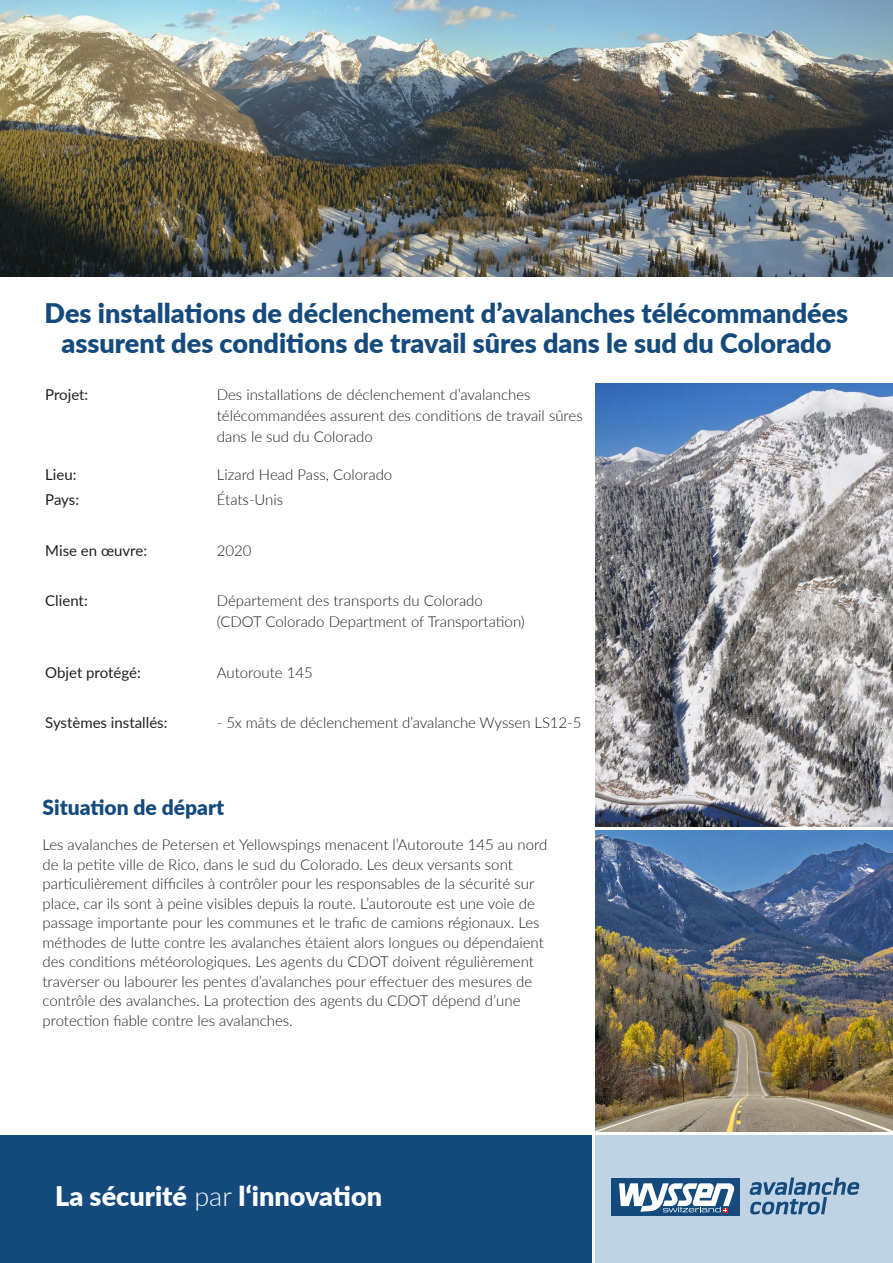
<style>
.page{position:relative;width:893px;height:1263px;background:#fff}
.page>*{position:absolute;margin:0;border:0;box-sizing:border-box;transform-origin:0 0}
.t1{font:900 27px/30px "Lato";color:#144a7c;text-align:center}
.t2{font:900 27px "Lato";color:#fff}
.t3{font:900 21px "Lato";color:#144a7c}
.t4{font:300 15px/19.5px "Lato";color:#231f20}
.t5{font:15px/25.2px "Lato";color:#231f20}
.s1{font-weight:300}
</style>
<div class="page">
<div style="left:0;top:1135px;width:591px;height:128px;background:#144a7c"></div>
<div style="left:595px;top:1135px;width:298px;height:128px;background:#c0d3e5"></div>
<div style="left:612px;top:1178px;width:128px;height:37px;background:#144a7c"></div>
<svg style="left:750px;top:1177px;width:109px;height:37px"></svg>
<svg style="left:619px;top:1183px;width:116px;height:29px"></svg>
<img style="left:595px;top:831px;width:298px;height:300px">
<img style="left:0;top:0;width:893px;height:276px">
<img style="left:595px;top:383px;width:298px;height:443px">
<h1 class="t1" style="left:45px;top:297px;width:805px">Des installations de déclenchement d’avalanches télécommandées assurent des conditions de travail sûres dans le sud du Colorado</h1>
<p class="t5" style="left:45px;top:381px;width:45px">Projet:</p>
<p class="t4" style="left:217px;top:383px;width:367px;line-height:21px">Des installations de déclenchement d’avalanches télécommandées assurent des conditions de travail sûres dans le sud du Colorado</p>
<p class="t4" style="left:217px;top:461px;width:177px;line-height:25.2px">Lizard Head Pass, Colorado<br>États-Unis</p>
<p class="t4" style="left:217px;top:540px;width:36px">2020</p>
<p class="t4" style="left:217px;top:590px;width:309px;line-height:21px">Département des transports du Colorado (CDOT Colorado Department of Transportation)</p>
<p class="t4" style="left:217px;top:662px;width:97px">Autoroute 145</p>
<p class="t4" style="left:217px;top:712px;width:366px">- 5x mâts de déclenchement d’avalanche Wyssen LS12-5</p>
<p class="t5" style="left:45px;top:461px;width:35px">Lieu:<br>Pays:</p>
<p class="t5" style="left:45px;top:537px;width:103px">Mise en œuvre:</p>
<p class="t5" style="left:45px;top:587px;width:44px">Client:</p>
<p class="t5" style="left:45px;top:659px;width:97px">Objet protégé:</p>
<p class="t5" style="left:45px;top:709px;width:124px">Systèmes installés:</p>
<h2 class="t3" style="left:43px;top:791px;width:183px">Situation de départ</h2>
<p class="t4" style="left:43px;top:835px;width:506px">Les avalanches de Petersen et Yellowspings menacent l’Autoroute 145 au nord de la petite ville de Rico, dans le sud du Colorado. Les deux versants sont particulièrement difficiles à contrôler pour les responsables de la sécurité sur place, car ils sont à peine visibles depuis la route. L’autoroute est une voie de passage importante pour les communes et le trafic de camions régionaux. Les méthodes de lutte contre les avalanches étaient alors longues ou dépendaient des conditions météorologiques. Les agents du CDOT doivent régulièrement traverser ou labourer les pentes d’avalanches pour effectuer des mesures de contrôle des avalanches. La protection des agents du CDOT dépend d’une protection fiable contre les avalanches.</p>
<h1 class="t2" style="left:55px;top:1175px;width:328px">La sécurité <span class="s1">par</span> l‘innovation</h1>
</div>
